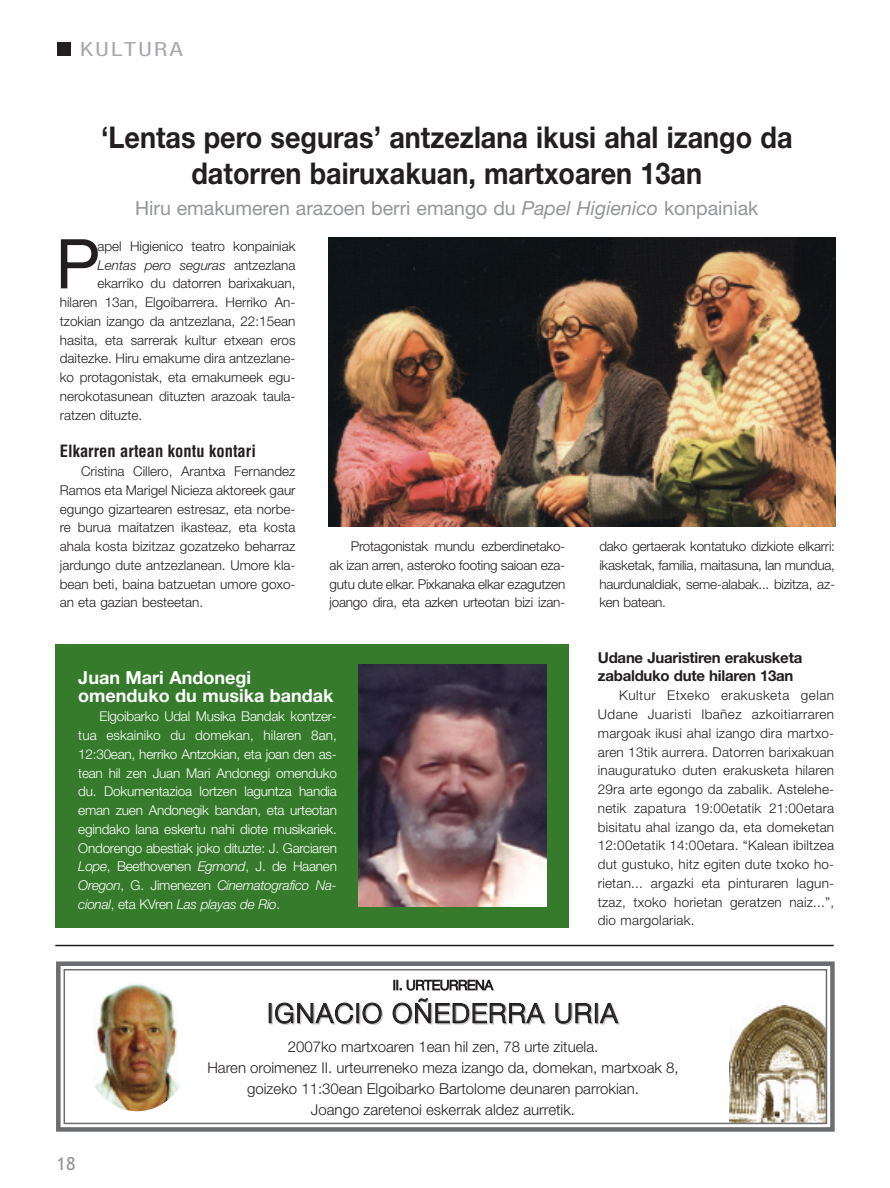
<style>
.page{position:relative;width:890px;height:1188px;background:#fff}
.page>*{position:absolute;margin:0;border:0;box-sizing:border-box;transform-origin:0 0}
.t1{font:300 66px "Helvetica Neue";color:#231f20}
.t2{font:700 30px/36px "Helvetica Neue";color:#231f20;text-align:center;scale:.9 1}
.t3{font:300 27px "Helvetica Neue";letter-spacing:.05em;color:#231f20}
.t4{font:21px "NH57";letter-spacing:.09em;color:#a8a9ad;scale:1.3 1}
.t5{font:19.5px "Helvetica Neue";color:#939598}
.t6{font:700 18px/18.8px "Helvetica Neue";color:#fff}
.t7{font:18px "Trebuchet MS";color:#939598}
.t8{font:700 condensed 16.5px "Helvetica";color:#231f20}
.t9{font:300 15px/21px "Helvetica Neue";color:#231f20;text-align:center}
.t10{font:700 15px/18.8px "Helvetica Neue";letter-spacing:-.015em;color:#231f20}
.t11{font:300 13.5px/18.8px "Helvetica Neue";color:#231f20;text-align:justify}
.t12{font:300 13.5px/18.8px "Helvetica Neue";letter-spacing:-.015em;color:#fff;text-align:justify}
.t13{font:italic 300 13.5px "Helvetica Neue";color:#231f20}
.s1{font-style:italic}
.s2{font-style:normal}
</style>
<div class="page">
<img style="left:55px;top:42px;width:781px;height:1090px">
<h3 class="t4" style="left:80px;top:42px;width:80px">KULTURA</h3>
<h2 class="t2" style="left:101px;top:121px;width:769px">‘Lentas pero seguras’ antzezlana ikusi ahal izango da datorren bairuxakuan, martxoaren 13an</h2>
<h3 class="t5" style="left:135px;top:201px;width:624px">Hiru emakumeren arazoen berri emango du <span class="s1">Papel Higienico</span> konpainiak</h3>
<h1 class="t1" style="left:57px;top:240px;width:43px">P</h1>
<p class="t11" style="left:97px;top:238px;width:199px">apel Higienico teatro konpainiak</p>
<p class="t13" style="left:97px;top:260px;width:199px">Lentas pero seguras <span class="s2">antzezlana</span></p>
<p class="t11" style="left:97px;top:275px;width:199px">ekarriko du datorren barixakuan,</p>
<p class="t11" style="left:60px;top:294px;width:237px">hilaren 13an, Elgoibarrera. Herriko An-</p>
<p class="t11" style="left:60px;top:313px;width:237px">tzokian izango da antzezlana, 22:15ean</p>
<p class="t11" style="left:60px;top:332px;width:237px">hasita, eta sarrerak kultur etxean eros</p>
<p class="t11" style="left:60px;top:350px;width:237px">daitezke. Hiru emakume dira antzezlane-</p>
<p class="t11" style="left:60px;top:369px;width:237px">ko protagonistak, eta emakumeek egu-</p>
<p class="t11" style="left:60px;top:388px;width:237px">nerokotasunean dituzten arazoak taula-</p>
<p class="t11" style="left:60px;top:407px;width:84px">ratzen dituzte.</p>
<p class="t8" style="left:60px;top:442px;width:197px">Elkarren artean kontu kontari</p>
<p class="t11" style="left:60px;top:463px;width:237px;text-indent:21px">Cristina Cillero, Arantxa Fernandez Ramos eta Marigel Nicieza aktoreek gaur egungo gizartearen estresaz, eta norbe&shy;re burua maitatzen ikasteaz, eta kosta ahala kosta bizitzaz gozatzeko beharraz jardungo dute antzezlanean. Umore kla&shy;bean beti, baina batzuetan umore goxo&shy;an eta gazian besteetan.</p>
<p class="t11" style="left:329px;top:538px;width:237px;text-indent:21px">Protagonistak mundu ezberdinetako&shy;ak izan arren, asteroko footing saioan eza&shy;gutu dute elkar. Pixkanaka elkar ezagutzen joango dira, eta azken urteotan bizi izan-</p>
<p class="t11" style="left:599px;top:538px;width:237px">dako gertaerak kontatuko dizkiote elkarri: ikasketak, familia, maitasuna, lan mundua, haurdunaldiak, seme-alabak... bizitza, az&shy;ken batean.</p>
<h3 class="t6" style="left:78px;top:669px;width:257px">Juan Mari Andonegi omenduko du musika bandak</h3>
<p class="t12" style="left:78px;top:708px;width:260px;text-indent:21px">Elgoibarko Udal Musika Bandak kontzer&shy;tua eskainiko du domekan, hilaren 8an, 12:30ean, herriko Antzokian, eta joan den as&shy;tean hil zen Juan Mari Andonegi omenduko du. Dokumentazioa lortzen laguntza handia eman zuen Andonegik bandan, eta urteotan egindako lana eskertu nahi diote musikariek.<br>Ondorengo abestiak joko dituzte: J. Garciaren <span class="s1">Lope</span>, Beethovenen <span class="s1">Egmond</span>, J. de Haanen <span class="s1">Oregon</span>, G. Jimenezen <span class="s1">Cinematografico Na&shy;cional</span>, eta KVren <span class="s1">Las playas de Rio</span>.</p>
<p class="t10" style="left:597px;top:649px;width:206px">Udane Juaristiren erakusketa zabalduko dute hilaren 13an</p>
<p class="t11" style="left:597px;top:687px;width:238px;text-indent:21px">Kultur Etxeko erakusketa gelan Udane Juaristi Ibañez azkoitiarraren margoak ikusi ahal izango dira martxo&shy;aren 13tik aurrera. Datorren barixakuan inauguratuko duten erakusketa hilaren 29ra arte egongo da zabalik. Astelehe&shy;netik zapatura 19:00etatik 21:00etara bisitatu ahal izango da, eta domeketan 12:00etatik 14:00etara. “Kalean ibiltzea dut gustuko, hitz egiten dute txoko ho&shy;rietan... argazki eta pinturaren lagun&shy;tzaz, txoko horietan geratzen naiz...”, dio margolariak.</p>
<h3 class="t7" style="left:57px;top:1152px;width:20px">18</h3>
<p class="t11" style="left:393px;top:976px;width:102px">II. URTEURRENA</p>
<h3 class="t3" style="left:267px;top:1003px;width:352px">IGNACIO OÑEDERRA URIA</h3>
<p class="t9" style="left:207px;top:1036px;width:472px">2007ko martxoaren 1ean hil zen, 78 urte zituela.<br>Haren oroimenez II. urteurreneko meza izango da, domekan, martxoak 8, goizeko 11:30ean Elgoibarko Bartolome deunaren parrokian.<br>Joango zaretenoi eskerrak aldez aurretik.</p>
</div>
